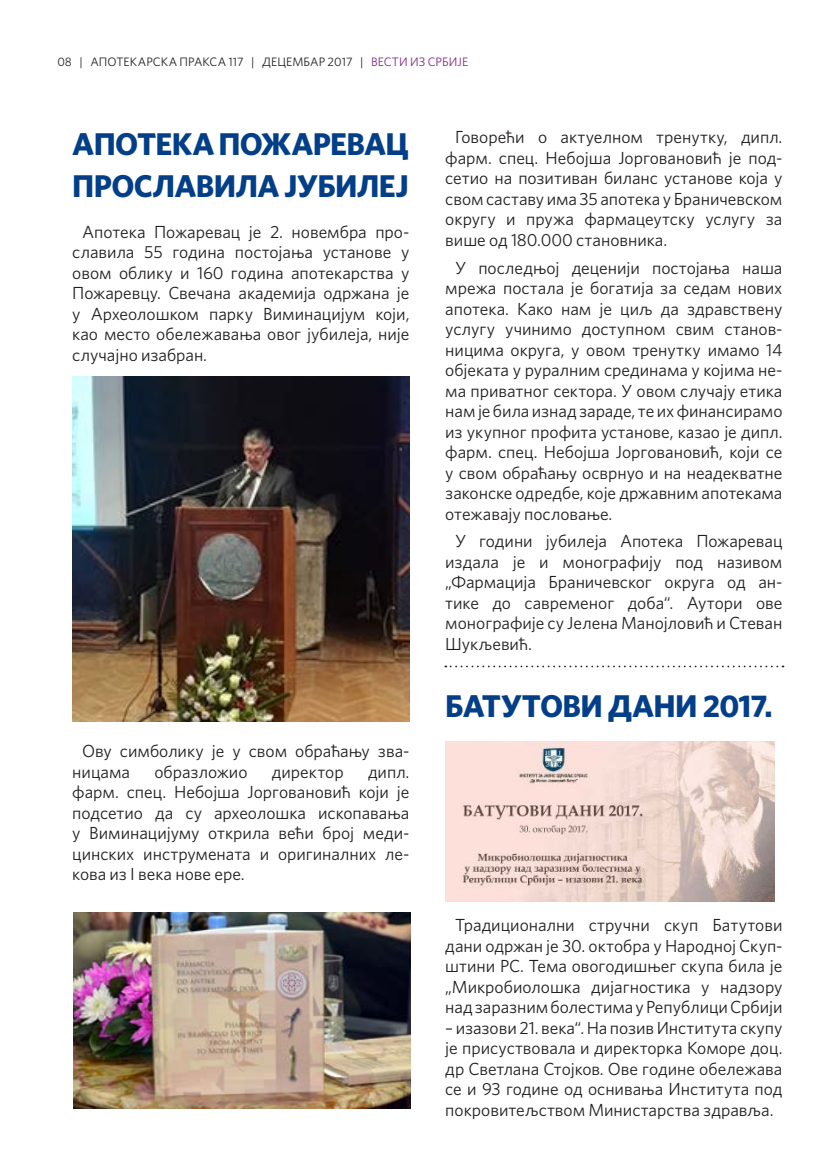
<style>
.page{position:relative;width:819px;height:1166px;background:#fff}
.page>*{position:absolute;margin:0;border:0;box-sizing:border-box;transform-origin:0 0}
.t1{font:700 31.5px/42px "Whitney";letter-spacing:-.025em;color:#023f88}
.t2{font:17.5px/20.5px "Whitney";color:#231f20;text-align:justify}
.t3{font:12.25px "Whitney";letter-spacing:.005em;color:#231f20}
.s1{color:#7d287d}
</style>
<div class="page">
<img style="left:74px;top:912px;width:336px;height:197px">
<svg style="left:445px;top:665px;width:338px;height:2px"></svg>
<img style="left:73px;top:376px;width:336px;height:346px">
<img style="left:445px;top:741px;width:329px;height:160px">
<p class="t3" style="left:57px;top:54px;width:412px">08 | AПОТЕКАРСКА ПРАКСА 117 | ДЕЦЕМБАР 2017 | <span class="s1">ВЕСТИ ИЗ СРБИЈЕ</span></p>
<h1 class="t1" style="left:72px;top:122px;width:338px">АПОТЕКА ПОЖАРЕВАЦ<br>ПРОСЛАВИЛА ЈУБИЛЕЈ</h1>
<p class="t2" style="left:72px;top:221px;width:338px;text-indent:10px">Апотека Пожаревац је 2. новембра про&shy;славила 55 година постојања установе у овом облику и 160 година апотекарства у Пожаревцу. Свечана академија одржана је у Археолошком парку Виминацијум који, као место обележавања овог јубилеја, није случајно изабран.</p>
<p class="t2" style="left:72px;top:740px;width:338px;text-indent:10px">Ову симболику је у свом обраћању зва&shy;ницама</p>
<p class="t2" style="left:154px;top:761px;width:95px">образложио</p>
<p class="t2" style="left:272px;top:761px;width:73px">директор</p>
<p class="t2" style="left:72px;top:761px;width:339px;text-indent:296px">дипл. фарм. спец. Небојша Јорговановић који је подсетио да су археолошка ископавања у Виминацијуму открила већи број меди&shy;цинских инструмената и оригиналних ле&shy;кова из I века нове ере.</p>
<p class="t2" style="left:445px;top:127px;width:338px;text-indent:10px">Говорећи о актуелном тренутку, дипл. фарм. спец. Небојша Јорговановић је под&shy;сетио на позитиван биланс установе која у свом саставу има 35 апотека у Браничевском округу и пружа фармацеутску услугу за више од 180.000 становника.</p>
<p class="t2" style="left:445px;top:257px;width:339px;text-indent:10px">У последњој деценији постојања наша мрежа постала је богатија за седам нових апотека. Како нам је циљ да здравствену услугу учинимо доступном свим станов&shy;ницима округа, у овом тренутку имамо 14 објеката у руралним срединама у којима не&shy;ма приватног сектора. У овом случају етика нам је била изнад зараде, те их финансирамо из укупног профита установе, казао је дипл. фарм. спец. Небојша Јорговановић, који се у свом обраћању осврнуо и на неадекватне законске одредбе, које државним апотекама отежавају пословање.</p>
<p class="t2" style="left:445px;top:531px;width:339px;text-indent:10px">У години јубилеја Апотека Пожаревац издала је и монографију под називом „Фармација Браничевског округа од ан&shy;тике до савременог доба“. Аутори ове монографије су Јелена Манојловић и Стеван Шукљевић.</p>
<h1 class="t1" style="left:445px;top:684px;width:329px">БАТУТОВИ ДАНИ 2017.</h1>
<p class="t2" style="left:445px;top:914px;width:338px;text-align:center">Традиционални стручни скуп Батутови дани одржан је 30. октобра у Народној Скуп&shy;штини РС. Тема овогодишњег скупа била је „Микробиолошка дијагностика у надзору над заразним болестима у Републици Србији</p>
<p class="t2" style="left:445px;top:1017px;width:339px">– изазови 21. века“. На позив Института скупу је присуствовала и директорка Коморе доц. др Светлана Стојков. Ове године обележава се и 93 године од оснивања Института под покровитељством Министарства здравља.</p>
</div>
